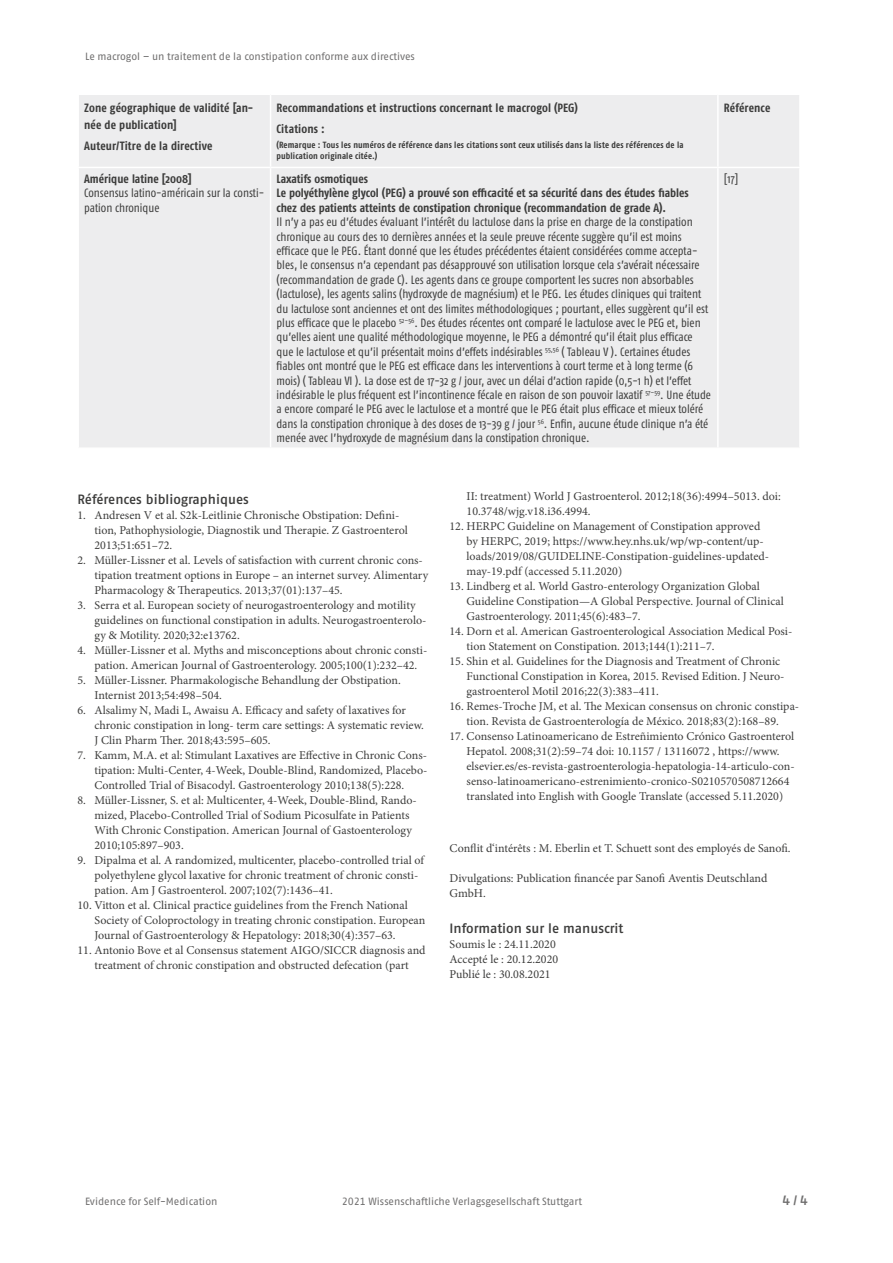
<style>
.page{position:relative;width:893px;height:1263px;background:#fff}
.page>*{position:absolute;margin:0;border:0;box-sizing:border-box;transform-origin:0 0}
.t1{font:500 13.5px "Fago Pro";letter-spacing:-.005em;color:#3c3c3b}
.t2{font:500 13.5px "Fago Pro";color:#706f6f}
.t3{font:12px/15px "Minion Pro";color:#3c3c3b}
.t4{font:condensed 12px/14.4px "Fago Pro";color:#3c3c3b}
.t5{font:700 condensed 12px/14.4px "Fago Pro";color:#3c3c3b}
.t6{font:10.5px "Fago Pro";letter-spacing:-.005em;color:#706f6f}
.t7{font:700 condensed 9px/10.8px "Fago Pro";letter-spacing:.015em;color:#3c3c3b}
</style>
<div class="page">
<div style="left:79px;top:95px;width:720px;height:352px;background:#ededee"></div>
<hr style="left:270px;top:95px;width:1px;height:72px;background:#fff">
<hr style="left:717px;top:95px;width:2px;height:72px;background:#fff">
<hr style="left:77px;top:167px;width:194px;height:1px;background:#fff">
<hr style="left:271px;top:167px;width:447px;height:1px;background:#fff">
<hr style="left:270px;top:168px;width:1px;height:279px;background:#fff">
<hr style="left:718px;top:167px;width:83px;height:1px;background:#fff">
<hr style="left:717px;top:168px;width:2px;height:279px;background:#fff">
<p class="t6" style="left:85px;top:50px;width:331px">Le macrogol – un traitement de la constipation conforme aux directives</p>
<p class="t5" style="left:84px;top:100px;width:171px;line-height:16.5px">Zone géographique de validité [an&shy;née de publication]</p>
<p class="t5" style="left:84px;top:138px;width:130px">Auteur/Titre de la directive</p>
<p class="t5" style="left:84px;top:172px;width:109px">Amérique latine [2008]</p>
<p class="t4" style="left:84px;top:186px;width:181px">Consensus latino-américain sur la consti&shy;pation chronique</p>
<p class="t5" style="left:277px;top:98px;width:303px;line-height:20.7px">Recommandations et instructions concernant le macrogol (PEG)<br>Citations :</p>
<p class="t7" style="left:277px;top:140px;width:408px">(Remarque : Tous les numéros de référence dans les citations sont ceux utilisés dans la liste des références de la publication originale citée.)</p>
<p class="t5" style="left:277px;top:172px;width:414px">Laxatifs osmotiques<br>Le polyéthylène glycol (PEG) a prouvé son efficacité et sa sécurité dans des études fiables chez des patients atteints de constipation chronique (recommandation de grade A).</p>
<p class="t4" style="left:277px;top:215px;width:436px">Il n’y a pas eu d’études évaluant l’intérêt du lactulose dans la prise en charge de la constipation chronique au cours des 10 dernières années et la seule preuve récente suggère qu’il est moins efficace que le PEG. Étant donné que les études précédentes étaient considérées comme accepta&shy;bles, le consensus n’a cependant pas désapprouvé son utilisation lorsque cela s’avérait nécessaire (recommandation de grade C). Les agents dans ce groupe comportent les sucres non absorbables (lactulose), les agents salins (hydroxyde de magnésium) et le PEG. Les études cliniques qui traitent du lactulose sont anciennes et ont des limites méthodologiques ; pourtant, elles suggèrent qu’il est plus efficace que le placebo <sup>52–56</sup>. Des études récentes ont comparé le lactulose avec le PEG et, bien qu’elles aient une qualité méthodologique moyenne, le PEG a démontré qu’il était plus efficace que le lactulose et qu’il présentait moins d’effets indésirables <sup>55,56</sup> ( Tableau V ). Certaines études fiables ont montré que le PEG est efficace dans les interventions à court terme et à long terme (6 mois) ( Tableau VI ). La dose est de 17-32 g / jour, avec un délai d’action rapide (0,5-1 h) et l’effet indésirable le plus fréquent est l’incontinence fécale en raison de son pouvoir laxatif <sup>57–59</sup>. Une étude a encore comparé le PEG avec le lactulose et a montré que le PEG était plus efficace et mieux toléré dans la constipation chronique à des doses de 13-39 g / jour <sup>56</sup>. Enfin, aucune étude clinique n’a été menée avec l’hydroxyde de magnésium dans la constipation chronique.</p>
<p class="t5" style="left:724px;top:101px;width:48px">Référence</p>
<p class="t4" style="left:724px;top:172px;width:16px">[17]</p>
<p class="t1" style="left:77px;top:491px;width:173px">Références bibliographiques</p>
<p class="t3" style="left:94px;top:508px;width:315px;text-indent:-17px">1. Andresen V et al. S2k-Leitlinie Chronische Obstipation: Defini&shy;tion, Pathophysiologie, Diagnostik und Therapie. Z Gastroenterol<br>2013;51:651–72.</p>
<p class="t3" style="left:94px;top:553px;width:335px;text-indent:-17px">2. Müller-Lissner et al. Levels of satisfaction with current chronic cons&shy;tipation treatment options in Europe – an internet survey. Alimentary<br>Pharmacology &amp; Therapeutics. 2013;37(01):137–45.</p>
<p class="t3" style="left:94px;top:598px;width:333px;text-indent:-17px">3. Serra et al. European society of neurogastroenterology and motility guidelines on functional constipation in adults. Neurogastroenterolo&shy;gy &amp; Motility. 2020;32:e13762.</p>
<p class="t3" style="left:77px;top:643px;width:351px;text-align:center">4. Müller-Lissner et al. Myths and misconceptions about chronic consti&shy;pation. American Journal of Gastroenterology. 2005;100(1):232–42.</p>
<p class="t3" style="left:94px;top:673px;width:308px;text-indent:-17px">5. Müller-Lissner. Pharmakologische Behandlung der Obstipation.<br>Internist 2013;54:498–504.</p>
<p class="t3" style="left:94px;top:703px;width:331px;text-indent:-17px">6. Alsalimy N, Madi L, Awaisu A. Efficacy and safety of laxatives for chronic constipation in long- term care settings: A systematic review.<br>J Clin Pharm Ther. 2018;43:595–605.</p>
<p class="t3" style="left:94px;top:748px;width:335px;text-align:justify;text-indent:-17px">7. Kamm, M.A. et al: Stimulant Laxatives are Effective in Chronic Cons&shy;tipation: Multi-Center, 4-Week, Double-Blind, Randomized, Placebo-Controlled Trial of Bisacodyl. Gastroenterology 2010;138(5):228.</p>
<p class="t3" style="left:94px;top:793px;width:324px;text-indent:-17px">8. Müller-Lissner, S. et al: Multicenter, 4-Week, Double-Blind, Rando&shy;mized, Placebo-Controlled Trial of Sodium Picosulfate in Patients With Chronic Constipation. American Journal of Gastoenterology 2010;105:897–903.</p>
<p class="t3" style="left:94px;top:853px;width:331px;text-indent:-17px">9. Dipalma et al. A randomized, multicenter, placebo-controlled trial of polyethylene glycol laxative for chronic treatment of chronic consti&shy;pation. Am J Gastroenterol. 2007;102(7):1436–41.</p>
<p class="t3" style="left:94px;top:898px;width:332px;text-indent:-17px">10. Vitton et al. Clinical practice guidelines from the French National<br>Society of Coloproctology in treating chronic constipation. European<br>Journal of Gastroenterology &amp; Hepatology: 2018;30(4):357–63.</p>
<p class="t3" style="left:77px;top:943px;width:350px;text-align:center">11. Antonio Bove et al Consensus statement AIGO/SICCR diagnosis and treatment of chronic constipation and obstructed defecation (part</p>
<p class="t3" style="left:467px;top:489px;width:316px">II: treatment) World J Gastroenterol. 2012;18(36):4994–5013. doi:<br>10.3748/wjg.v18.i36.4994.</p>
<p class="t3" style="left:467px;top:519px;width:304px;text-indent:-17px">12. HERPC Guideline on Management of Constipation approved by HERPC, 2019; https://www.hey.nhs.uk/wp/wp-content/up&shy;loads/2019/08/GUIDELINE-Constipation-guidelines-updated&shy;may-19.pdf (accessed 5.11.2020)</p>
<p class="t3" style="left:467px;top:579px;width:319px;text-indent:-17px">13. Lindberg et al. World Gastro-enterology Organization Global<br>Guideline Constipation—A Global Perspective. Journal of Clinical<br>Gastroenterology. 2011;45(6):483–7.</p>
<p class="t3" style="left:467px;top:624px;width:327px;text-indent:-17px">14. Dorn et al. American Gastroenterological Association Medical Posi&shy;tion Statement on Constipation. 2013;144(1):211–7.</p>
<p class="t3" style="left:467px;top:654px;width:318px;text-indent:-17px">15. Shin et al. Guidelines for the Diagnosis and Treatment of Chronic<br>Functional Constipation in Korea, 2015. Revised Edition. J Neuro&shy;gastroenterol Motil 2016;22(3):383–411.</p>
<p class="t3" style="left:450px;top:699px;width:351px;text-align:center">16. Remes-Troche JM, et al. The Mexican consensus on chronic constipa&shy;tion. Revista de Gastroenterología de México. 2018;83(2):168–89.</p>
<p class="t3" style="left:467px;top:729px;width:330px;text-indent:-17px">17. Consenso Latinoamericano de Estreñimiento Crónico Gastroenterol Hepatol. 2008;31(2):59–74 doi: 10.1157 / 13116072 , https://www. elsevier.es/es-revista-gastroenterologia-hepatologia-14-articulo-con&shy;senso-latinoamericano-estrenimiento-cronico-S0210570508712664 translated into English with Google Translate (accessed 5.11.2020)</p>
<p class="t3" style="left:450px;top:840px;width:342px">Conflit d‘intérêts : M. Eberlin et T. Schuett sont des employés de Sanofi.</p>
<p class="t3" style="left:450px;top:870px;width:319px">Divulgations: Publication financée par Sanofi Aventis Deutschland<br>GmbH.</p>
<p class="t1" style="left:450px;top:920px;width:175px">Information sur le manuscrit</p>
<p class="t3" style="left:450px;top:936px;width:110px">Soumis le : 24.11.2020<br>Accepté le : 20.12.2020<br>Publié le : 30.08.2021</p>
<p class="t6" style="left:85px;top:1195px;width:134px">Evidence for Self-Medication</p>
<p class="t6" style="left:342px;top:1195px;width:242px">2021 Wissenschaftliche Verlagsgesellschaft Stuttgart</p>
<p class="t2" style="left:782px;top:1192px;width:27px">4 / 4</p>
</div>
